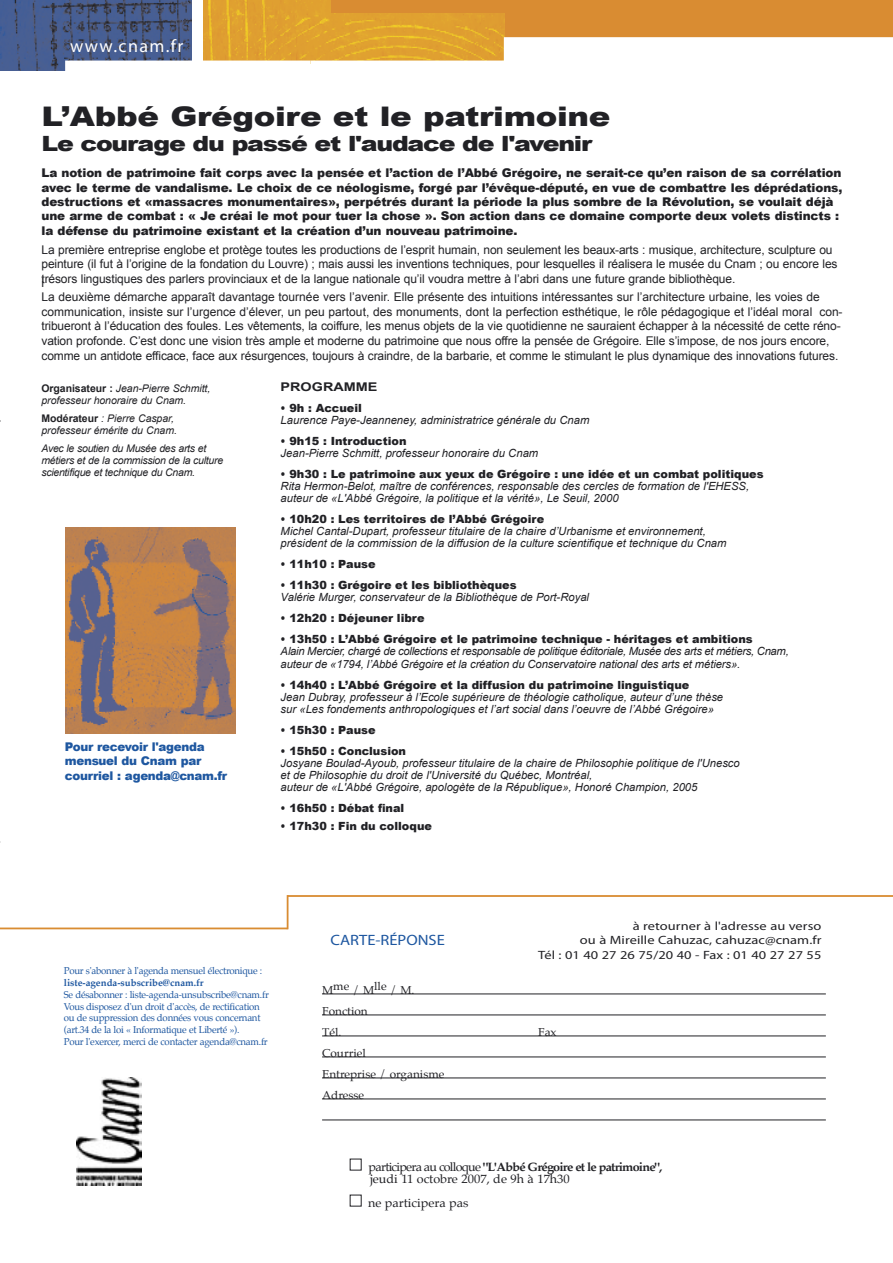
<style>
.page{position:relative;width:893px;height:1263px;background:#fff}
.page>*{position:absolute;margin:0;border:0;box-sizing:border-box;transform-origin:0 0}
.Normal_e{font:900 27px "Arial";letter-spacing:-.01em;color:#212125;scale:1.2 1}
.Normal_e-2{font:900 21px "Arial";letter-spacing:-.05em;color:#212125;scale:1.2 1}
.Normal_e-3{font:700 condensed 18px "Helvetica Neue";letter-spacing:.075em;color:#fff}
.Normal_e-4{font:700 condensed 15px "Helvetica Neue";color:#1e57a0;scale:1.1 1}
.Normal_e-5{font:12px/14.5px "Arial";letter-spacing:-.01em;color:#212125}
.Normal_e-6{font:900 12px/14.4px "Arial";letter-spacing:-.01em;color:#212125}
.Normal_e-7{font:800 condensed 12px "Helvetica Neue";letter-spacing:.005em;color:#212125;scale:1.2 1}
.Normal_e-8{font:900 12px/14.4px "Arial";letter-spacing:-.025em;color:#1e57a0}
.t1{font:700 12px "Palatino";letter-spacing:-.06em;color:#212125;scale:1.05 1}
.t2{font:12px "Palatino";color:#212125;scale:1.05 1}
.t3{font:700 12px "Arial";color:#212125;scale:1.2 1}
.t4{font:italic 11.25px "Arial";color:#212125}
.t5{font:900 11.25px "Arial";color:#212125;scale:.9 1}
.t6{font:italic 11.25px "Arial";letter-spacing:-.025em;color:#212125}
.Normal_e-9{font:11.25px "Palatino";color:#212125;scale:1.05 1}
.Normal_e-10{font:italic 10.5px "Arial";letter-spacing:-.005em;color:#212125}
.Normal_e-11{font:italic 10.5px/12px "Arial";letter-spacing:-.025em;color:#212125}
.Normal_e-12{font:9.75px/11.7px "Palatino";letter-spacing:-.025em;color:#1e57a0}
.s1{font-weight:700;font-style:normal}
.s2{font-weight:700}
.s3{font-weight:400}
</style>
<div class="page">
<div style="left:487px;top:0;width:406px;height:64px;background:#d98c32"></div>
<img style="left:203px;top:0;width:302px;height:61px">
<div style="left:311px;top:61px;width:582px;height:9px;background:#fff"></div>
<div style="left:504px;top:37px;width:389px;height:24px;background:#fff"></div>
<img style="left:0;top:0;width:192px;height:70px">
<div style="left:65px;top:61px;width:246px;height:12px;background:#fff"></div>
<img style="left:65px;top:527px;width:170px;height:207px">
<hr style="left:0;top:927px;width:288px;height:2px;background:#d98c32">
<hr style="left:288px;top:895px;width:605px;height:2px;background:#d98c32">
<hr style="left:287px;top:895px;width:1px;height:34px;background:#d98c32">
<div style="left:332px;top:0;width:281px;height:13px;background:#d98c32"></div>
<hr style="left:322px;top:994px;width:504px;height:1px;background:#212125">
<hr style="left:322px;top:1015px;width:504px;height:1px;background:#212125">
<hr style="left:322px;top:1036px;width:504px;height:1px;background:#212125">
<hr style="left:322px;top:1057px;width:504px;height:1px;background:#212125">
<hr style="left:322px;top:1078px;width:504px;height:1px;background:#212125">
<hr style="left:322px;top:1099px;width:504px;height:1px;background:#212125">
<hr style="left:322px;top:1120px;width:504px;height:1px;background:#212125">
<img style="left:77px;top:1078px;width:64px;height:108px">
<p class="Normal_e-3" style="left:70px;top:36px;width:115px">www.cnam.fr</p>
<p class="Normal_e" style="left:41px;top:101px;width:476px">L’Abbé Grégoire et le patrimoine</p>
<p class="Normal_e-2" style="left:41px;top:132px;width:460px">Le courage du passé et l'audace de l'avenir</p>
<p class="Normal_e-6" style="left:41px;top:166px;width:802px">La notion de patrimoine fait corps avec la pensée et l’action de l’Abbé Grégoire, ne serait-ce qu’en raison de sa corrélation avec le terme de vandalisme. Le choix de ce néologisme, forgé par l’évêque-député, en vue de combattre les déprédations, destructions et «massacres monumentaires», perpétrés durant la période la plus sombre de la Révolution, se voulait déjà une arme de combat : « Je créai le mot pour tuer la chose ». Son action dans ce domaine comporte deux volets distincts : la défense du patrimoine existant et la création d’un nouveau patrimoine.</p>
<p class="Normal_e-5" style="left:41px;top:242px;width:798px">La première entreprise englobe et protège toutes les productions de l’esprit humain, non seulement les beaux-arts : musique, architecture, sculpture ou peinture (il fut à l’origine de la fondation du Louvre) ; mais aussi les inventions techniques, pour lesquelles il réalisera le musée du Cnam ; ou encore les trésors lingustiques des parlers provinciaux et de la langue nationale qu’il voudra mettre à l’abri dans une future grande bibliothèque.</p>
<p class="Normal_e-5" style="left:41px;top:276px;width:4px">i</p>
<p class="Normal_e-5" style="left:41px;top:290px;width:803px">La deuxième démarche apparaît davantage tournée vers l’avenir. Elle présente des intuitions intéressantes sur l’architecture urbaine, les voies de communication, insiste sur l’urgence d’élever, un peu partout, des monuments, dont la perfection esthétique, le rôle pédagogique et l’idéal moral con&shy;tribueront à l’éducation des foules. Les vêtements, la coiffure, les menus objets de la vie quotidienne ne sauraient échapper à la nécessité de cette réno&shy;vation profonde. C’est donc une vision très ample et moderne du patrimoine que nous offre la pensée de Grégoire. Elle s’impose, de nos jours encore, comme un antidote efficace, face aux résurgences, toujours à craindre, de la barbarie, et comme le stimulant le plus dynamique des innovations futures.</p>
<p class="Normal_e-10" style="left:41px;top:382px;width:170px"><span class="s1">Organisateur :</span> Jean-Pierre Schmitt,</p>
<p class="Normal_e-10" style="left:41px;top:394px;width:146px">professeur honoraire du Cnam.</p>
<p class="Normal_e-10" style="left:41px;top:412px;width:134px"><span class="s1">Modérateur</span> : Pierre Caspar,</p>
<p class="Normal_e-10" style="left:41px;top:425px;width:137px">professeur émérite du Cnam.</p>
<p class="Normal_e-11" style="left:41px;top:443px;width:183px">Avec le soutien du Musée des arts et métiers et de la commission de la culture scientifique et technique du Cnam.</p>
<p class="Normal_e-8" style="left:65px;top:739px;width:164px">Pour recevoir l'agenda mensuel du Cnam par courriel : agenda@cnam.fr</p>
<p class="t3" style="left:281px;top:380px;width:82px">PROGRAMME</p>
<p class="t5" style="left:281px;top:402px;width:92px">• 9h : Accueil</p>
<p class="t4" style="left:281px;top:414px;width:310px">Laurence Paye-Jeanneney, administratrice générale du Cnam</p>
<p class="t5" style="left:281px;top:435px;width:141px">• 9h15 : Introduction</p>
<p class="t4" style="left:281px;top:447px;width:259px">Jean-Pierre Schmitt, professeur honoraire du Cnam</p>
<p class="t5" style="left:281px;top:468px;width:538px">• 9h30 : Le patrimoine aux yeux de Grégoire : une idée et un combat politiques</p>
<p class="t4" style="left:281px;top:480px;width:470px">Rita Hermon-Belot, maître de conférences, responsable des cercles de formation de l'EHESS,</p>
<p class="t4" style="left:281px;top:492px;width:339px">auteur de «L'Abbé Grégoire, la politique et la vérité», Le Seuil, 2000</p>
<p class="t5" style="left:281px;top:513px;width:294px">• 10h20 : Les territoires de l’Abbé Grégoire</p>
<p class="t4" style="left:281px;top:525px;width:427px">Michel Cantal-Dupart, professeur titulaire de la chaire d’Urbanisme et environnement,</p>
<p class="t4" style="left:281px;top:537px;width:447px">président de la commission de la diffusion de la culture scientifique et technique du Cnam</p>
<p class="t5" style="left:281px;top:558px;width:107px">• 11h10 : Pause</p>
<p class="t5" style="left:281px;top:579px;width:264px">• 11h30 : Grégoire et les bibliothèques</p>
<p class="t4" style="left:281px;top:591px;width:310px">Valérie Murger, conservateur de la Bibliothèque de Port-Royal</p>
<p class="t5" style="left:281px;top:612px;width:162px">• 12h20 : Déjeuner libre</p>
<p class="t5" style="left:281px;top:633px;width:526px">• 13h50 : L’Abbé Grégoire et le patrimoine technique - héritages et ambitions</p>
<p class="t6" style="left:281px;top:645px;width:510px">Alain Mercier, chargé de collections et responsable de politique éditoriale, Musée des arts et métiers, Cnam,</p>
<p class="t4" style="left:281px;top:657px;width:461px">auteur de «1794, l’Abbé Grégoire et la création du Conservatoire national des arts et métiers».</p>
<p class="t5" style="left:281px;top:678px;width:456px">• 14h40 : L’Abbé Grégoire et la diffusion du patrimoine linguistique</p>
<p class="t4" style="left:281px;top:690px;width:444px">Jean Dubray, professeur à l’Ecole supérieure de théologie catholique, auteur d’une thèse</p>
<p class="t4" style="left:281px;top:702px;width:435px">sur «Les fondements anthropologiques et l’art social dans l’oeuvre de l’Abbé Grégoire»</p>
<p class="t5" style="left:281px;top:723px;width:107px">• 15h30 : Pause</p>
<p class="t5" style="left:281px;top:744px;width:141px">• 15h50 : Conclusion</p>
<p class="t4" style="left:281px;top:756px;width:461px">Josyane Boulad-Ayoub, professeur titulaire de la chaire de Philosophie politique de l'Unesco</p>
<p class="t4" style="left:281px;top:768px;width:313px">et de Philosophie du droit de l'Université du Québec, Montréal,</p>
<p class="t4" style="left:281px;top:780px;width:418px">auteur de «L'Abbé Grégoire, apologète de la République», Honoré Champion, 2005</p>
<p class="t5" style="left:281px;top:801px;width:139px">• 16h50 : Débat final</p>
<p class="t5" style="left:281px;top:819px;width:170px">• 17h30 : Fin du colloque</p>
<p class="Normal_e-12" style="left:64px;top:966px;width:207px">Pour s'abonner à l'agenda mensuel électronique : <span class="s2">liste-agenda-subscribe@cnam.fr<br></span>Se désabonner : liste-agenda-unsubscribe@cnam.fr Vous disposez d'un droit d'accès, de rectification ou de suppression des données vous concernant (art.34 de la loi « Informatique et Liberté »).<br>Pour l'exercer, merci de contacter agenda@cnam.fr</p>
<p class="Normal_e-7" style="left:633px;top:919px;width:159px">à retourner à l'adresse au verso</p>
<p class="Normal_e-7" style="left:580px;top:934px;width:203px">ou à Mireille Cahuzac, cahuzac@cnam.fr</p>
<p class="Normal_e-7" style="left:538px;top:948px;width:237px">Tél : 01 40 27 26 75/20 40 - Fax : 01 40 27 27 55</p>
<p class="Normal_e-4" style="left:330px;top:932px;width:105px">CARTE-RÉPONSE</p>
<p class="Normal_e-9" style="left:322px;top:982px;width:90px">Mme / Mlle / M.</p>
<p class="Normal_e-9" style="left:322px;top:1003px;width:45px">Fonction</p>
<p class="Normal_e-9" style="left:322px;top:1024px;width:20px">Tél.</p>
<p class="Normal_e-9" style="left:538px;top:1024px;width:19px">Fax</p>
<p class="Normal_e-9" style="left:322px;top:1045px;width:43px">Courriel</p>
<p class="Normal_e-9" style="left:322px;top:1066px;width:118px">Entreprise / organisme</p>
<p class="Normal_e-9" style="left:322px;top:1087px;width:42px">Adresse</p>
<p class="t1" style="left:368px;top:1159px;width:281px"><span class="s3">participera au colloque</span> "L'Abbé Grégoire et le patrimoine",</p>
<p class="t2" style="left:370px;top:1170px;width:192px">jeudi 11 octobre 2007, de 9h à 17h30</p>
<p class="t2" style="left:368px;top:1194px;width:97px">ne participera pas</p>
</div>
